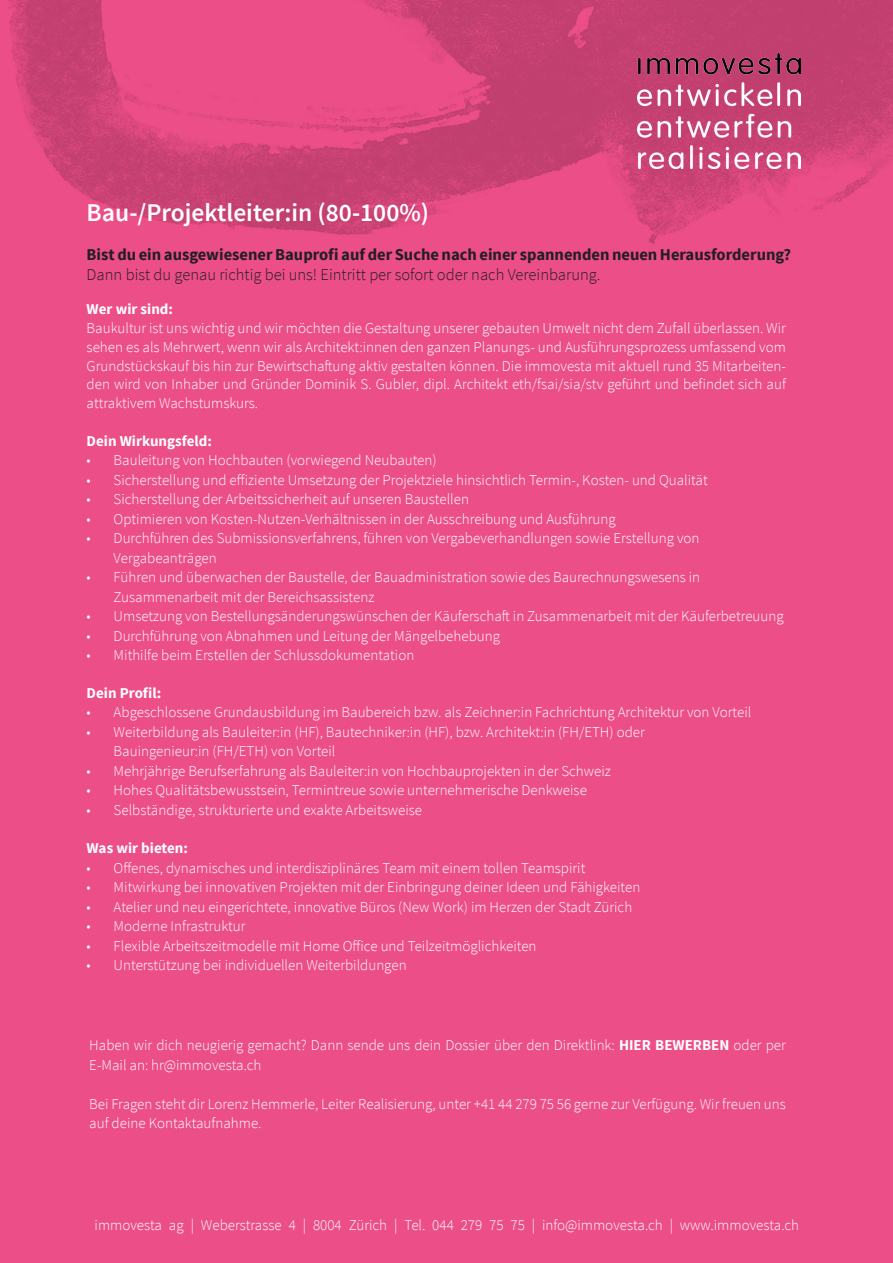
<style>
.page{position:relative;width:893px;height:1263px;background:#fff}
.page>*{position:absolute;margin:0;border:0;box-sizing:border-box;transform-origin:0 0}
.t1{font:600 25.5px "Source Sans Pro";color:#fff}
.t2{font:700 16.5px "Source Sans Pro";color:#231f20}
.t3{font:300 16.5px "Source Sans Pro";color:#231f20}
.t4{font:300 15px/19.5px "Source Sans Pro";color:#fff}
.t5{font:700 15px "Source Sans Pro";color:#fff}
.s1{font-weight:700}
</style>
<div class="page">
<div style="left:1px;top:0;width:892px;height:1263px;background:#ec4e87"></div>
<img style="left:0;top:0;width:893px;height:268px">
<img style="left:638px;top:53px;width:162px;height:116px">
<p class="t1" style="left:87px;top:196px;width:344px">Bau-/Projektleiter:in (80-100%)</p>
<p class="t2" style="left:87px;top:244px;width:706px">Bist du ein ausgewiesener Bauprofi auf der Suche nach einer spannenden neuen Herausforderung?</p>
<p class="t3" style="left:87px;top:264px;width:515px">Dann bist du genau richtig bei uns! Eintritt per sofort oder nach Vereinbarung.</p>
<p class="t5" style="left:87px;top:300px;width:88px">Wer wir sind:</p>
<p class="t4" style="left:87px;top:319px;width:701px;line-height:18.8px;text-align:justify">Baukultur ist uns wichtig und wir möchten die Gestaltung unserer gebauten Umwelt nicht dem Zufall überlassen. Wir sehen es als Mehrwert, wenn wir als Architekt:innen den ganzen Planungs- und Ausführungsprozess umfassend vom Grundstückskauf bis hin zur Bewirtschaftung aktiv gestalten können. Die immovesta mit aktuell rund 35 Mitarbeiten&shy;den wird von Inhaber und Gründer Dominik S. Gubler, dipl. Architekt eth/fsai/sia/stv geführt und befindet sich auf attraktivem Wachstumskurs.</p>
<p class="t5" style="left:87px;top:431px;width:127px">Dein Wirkungsfeld:</p>
<p class="t4" style="left:87px;top:451px;width:352px">• Bauleitung von Hochbauten (vorwiegend Neubauten)</p>
<p class="t4" style="left:87px;top:470px;width:623px">• Sicherstellung und effiziente Umsetzung der Projektziele hinsichtlich Termin-, Kosten- und Qualität</p>
<p class="t4" style="left:87px;top:490px;width:384px">• Sicherstellung der Arbeitssicherheit auf unseren Baustellen</p>
<p class="t4" style="left:87px;top:509px;width:530px">• Optimieren von Kosten-Nutzen-Verhältnissen in der Ausschreibung und Ausführung</p>
<p class="t4" style="left:114px;top:529px;width:587px;text-indent:-27px">• Durchführen des Submissionsverfahrens, führen von Vergabeverhandlungen sowie Erstellung von<br>Vergabeanträgen</p>
<p class="t4" style="left:114px;top:568px;width:588px;text-indent:-27px">• Führen und überwachen der Baustelle, der Bauadministration sowie des Baurechnungswesens in<br>Zusammenarbeit mit der Bereichsassistenz</p>
<p class="t4" style="left:87px;top:607px;width:699px">• Umsetzung von Bestellungsänderungswünschen der Käuferschaft in Zusammenarbeit mit der Käuferbetreuung</p>
<p class="t4" style="left:87px;top:626px;width:415px">• Durchführung von Abnahmen und Leitung der Mängelbehebung</p>
<p class="t4" style="left:87px;top:646px;width:329px">• Mithilfe beim Erstellen der Schlussdokumentation</p>
<p class="t5" style="left:87px;top:683px;width:76px">Dein Profil:</p>
<p class="t4" style="left:87px;top:703px;width:666px">• Abgeschlossene Grundausbildung im Baubereich bzw. als Zeichner:in Fachrichtung Architektur von Vorteil</p>
<p class="t4" style="left:114px;top:722px;width:533px;text-indent:-27px">• Weiterbildung als Bauleiter:in (HF), Bautechniker:in (HF), bzw. Architekt:in (FH/ETH) oder<br>Bauingenieur:in (FH/ETH) von Vorteil</p>
<p class="t4" style="left:87px;top:761px;width:526px">• Mehrjährige Berufserfahrung als Bauleiter:in von Hochbauprojekten in der Schweiz</p>
<p class="t4" style="left:87px;top:781px;width:502px">• Hohes Qualitätsbewusstsein, Termintreue sowie unternehmerische Denkweise</p>
<p class="t4" style="left:87px;top:800px;width:337px">• Selbständige, strukturierte und exakte Arbeitsweise</p>
<p class="t5" style="left:87px;top:838px;width:103px">Was wir bieten:</p>
<p class="t4" style="left:87px;top:858px;width:500px">• Offenes, dynamisches und interdisziplinäres Team mit einem tollen Teamspirit</p>
<p class="t4" style="left:87px;top:877px;width:555px">• Mitwirkung bei innovativen Projekten mit der Einbringung deiner Ideen und Fähigkeiten</p>
<p class="t4" style="left:87px;top:897px;width:547px">• Atelier und neu eingerichtete, innovative Büros (New Work) im Herzen der Stadt Zürich</p>
<p class="t4" style="left:87px;top:916px;width:160px">• Moderne Infrastruktur</p>
<p class="t4" style="left:87px;top:936px;width:451px">• Flexible Arbeitszeitmodelle mit Home Office und Teilzeitmöglichkeiten</p>
<p class="t4" style="left:87px;top:955px;width:322px">• Unterstützung bei individuellen Weiterbildungen</p>
<p class="t4" style="left:89px;top:1035px;width:698px">Haben wir dich neugierig gemacht? Dann sende uns dein Dossier über den Direktlink: <span class="s1">HIER BEWERBEN</span> oder per<br>E-Mail an: hr@immovesta.ch</p>
<p class="t4" style="left:89px;top:1094px;width:698px">Bei Fragen steht dir Lorenz Hemmerle, Leiter Realisierung, unter +41 44 279 75 56 gerne zur Verfügung. Wir freuen uns auf deine Kontaktaufnahme.</p>
<p class="t4" style="left:95px;top:1215px;width:706px">immovesta ag | Weberstrasse 4 | 8004 Zürich | Tel. 044 279 75 75 | info@immovesta.ch | www.immovesta.ch</p>
</div>
